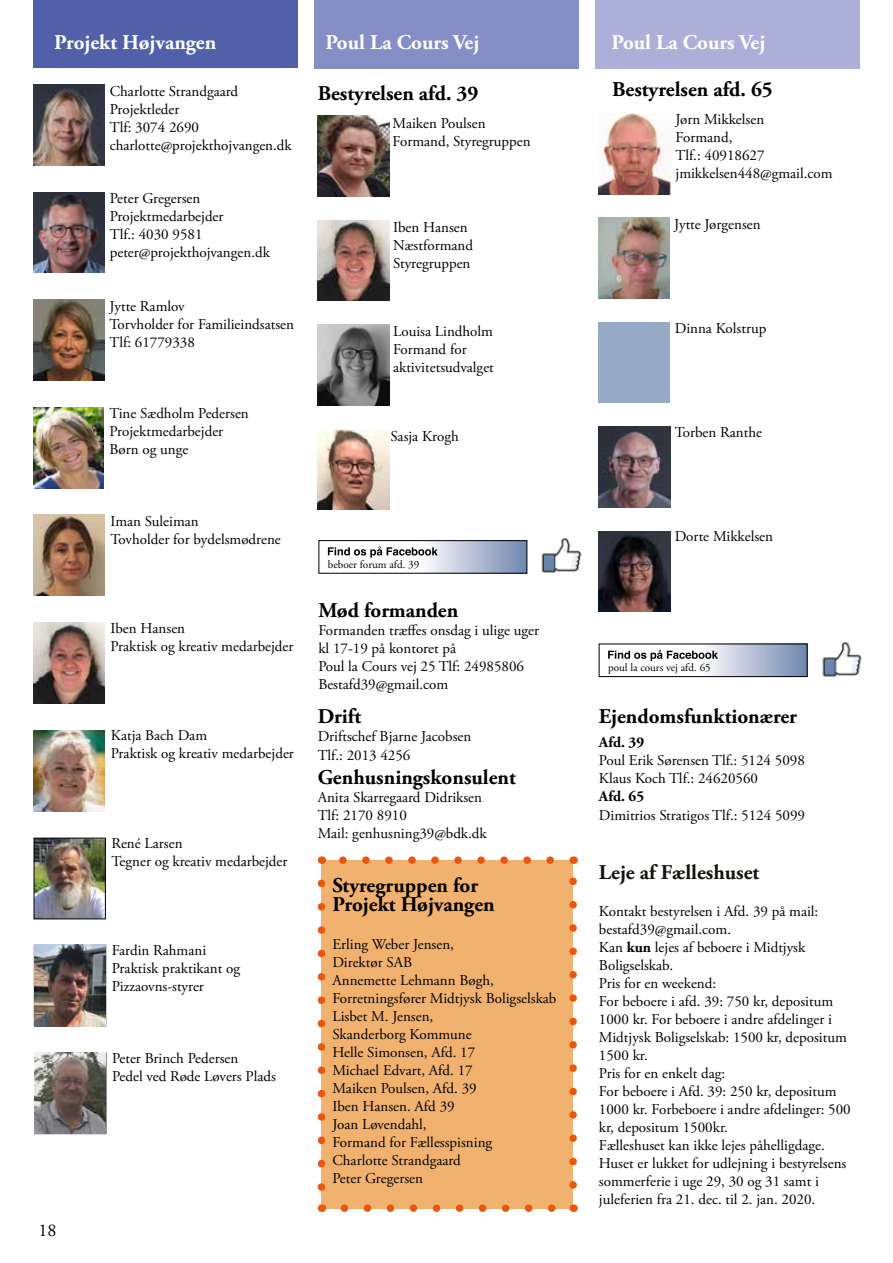
<style>
.page{position:relative;width:893px;height:1263px;background:#fff}
.page>*{position:absolute;margin:0;border:0;box-sizing:border-box;transform-origin:0 0}
.t1{font:700 21px/19.5px "Adobe Garamond Pro";color:#000}
.t2{font:700 21px "Adobe Garamond Pro";color:#fff}
.t3{font:700 21px "Adobe Garamond Pro";color:#12110c}
.t4{font:18px "Adobe Garamond Pro";color:#000}
.t5{font:15px/18px "Adobe Garamond Pro";color:#000}
.t6{font:700 15px "Adobe Garamond Pro";color:#000}
.t7{font:11.1px "Adobe Garamond Pro";color:#000}
.s1{font-weight:700}
</style>
<div class="page">
<div style="left:33px;top:0;width:265px;height:68px;background:#5260a9"></div>
<div style="left:314px;top:0;width:264px;height:68px;background:#868ec6"></div>
<div style="left:595px;top:0;width:264px;height:68px;background:#acb0d9"></div>
<img style="left:318px;top:220px;width:71px;height:81px">
<img style="left:318px;top:325px;width:71px;height:80px">
<img style="left:318px;top:116px;width:71px;height:80px">
<img style="left:598px;top:218px;width:72px;height:81px">
<div style="left:598px;top:322px;width:72px;height:80px;background:#96aac6"></div>
<img style="left:598px;top:531px;width:72px;height:81px">
<img style="left:598px;top:114px;width:73px;height:80px">
<img style="left:598px;top:426px;width:72px;height:81px">
<img style="left:33px;top:84px;width:71px;height:81px">
<img style="left:33px;top:192px;width:71px;height:81px">
<img style="left:33px;top:300px;width:71px;height:80px">
<img style="left:33px;top:407px;width:70px;height:81px">
<img style="left:318px;top:429px;width:71px;height:81px">
<img style="left:33px;top:515px;width:72px;height:81px">
<img style="left:33px;top:622px;width:72px;height:81px">
<img style="left:33px;top:730px;width:72px;height:81px">
<div style="left:321px;top:860px;width:252px;height:348px;background:#f1b270"></div>
<svg style="left:318px;top:883px;width:7px;height:308px"></svg>
<svg style="left:344px;top:1204px;width:218px;height:8px"></svg>
<svg style="left:569px;top:877px;width:8px;height:308px"></svg>
<svg style="left:339px;top:856px;width:211px;height:8px"></svg>
<img style="left:36px;top:840px;width:67px;height:77px">
<div style="left:34px;top:838px;width:71px;height:81px;border:1px solid #000"></div>
<svg style="left:327px;top:542px;width:198px;height:30px"></svg>
<svg style="left:328px;top:546px;width:110px;height:12px"></svg>
<div style="left:318px;top:540px;width:209px;height:34px;border:1px solid #000"></div>
<img style="left:541px;top:538px;width:41px;height:35px">
<svg style="left:659px;top:645px;width:147px;height:30px"></svg>
<svg style="left:608px;top:650px;width:110px;height:11px"></svg>
<div style="left:599px;top:643px;width:209px;height:34px;border:1px solid #000"></div>
<img style="left:822px;top:642px;width:40px;height:35px">
<img style="left:34px;top:945px;width:72px;height:81px">
<img style="left:34px;top:1053px;width:72px;height:81px">
<h1 class="t2" style="left:54px;top:31px;width:164px">Projekt Højvangen</h1>
<h1 class="t2" style="left:326px;top:31px;width:155px">Poul La Cours Vej</h1>
<h1 class="t2" style="left:612px;top:31px;width:155px">Poul La Cours Vej</h1>
<p class="t4" style="left:38px;top:1219px;width:19px">18</p>
<p class="t5" style="left:110px;top:83px;width:183px">Charlotte Strandgaard<br>Projektleder<br>Tlf: 3074 2690 charlotte@projekthojvangen.dk</p>
<p class="t5" style="left:110px;top:190px;width:162px">Peter Gregersen<br>Projektmedarbejder<br>Tlf.: 4030 9581 peter@projekthojvangen.dk</p>
<p class="t5" style="left:109px;top:297px;width:186px">Jytte Ramlov<br>Torvholder for Familieindsatsen<br>Tlf: 61779338</p>
<p class="t5" style="left:109px;top:405px;width:141px">Tine Sædholm Pedersen<br>Projektmedarbejder<br>Børn og unge</p>
<p class="t5" style="left:110px;top:512px;width:172px">Iman Suleiman<br>Tovholder for bydelsmødrene</p>
<p class="t5" style="left:110px;top:620px;width:185px">Iben Hansen<br>Praktisk og kreativ medarbejder</p>
<p class="t5" style="left:111px;top:727px;width:185px">Katja Bach Dam<br>Praktisk og kreativ medarbejder</p>
<p class="t5" style="left:112px;top:835px;width:177px">René Larsen<br>Tegner og kreativ medarbejder</p>
<p class="t5" style="left:112px;top:942px;width:130px">Fardin Rahmani<br>Praktisk praktikant og<br>Pizzaovns-styrer</p>
<p class="t5" style="left:112px;top:1049px;width:165px">Peter Brinch Pedersen<br>Pedel ved Røde Løvers Plads</p>
<h1 class="t1" style="left:318px;top:84px;width:162px">Bestyrelsen afd. 39</h1>
<p class="t5" style="left:393px;top:115px;width:140px">Maiken Poulsen<br>Formand, Styregruppen</p>
<p class="t5" style="left:393px;top:219px;width:81px">Iben Hansen<br>Næstformand<br>Styregruppen</p>
<p class="t5" style="left:393px;top:323px;width:102px">Louisa Lindholm<br>Formand for aktivitetsudvalget</p>
<p class="t5" style="left:390px;top:428px;width:70px">Sasja Krogh</p>
<p class="t7" style="left:328px;top:557px;width:93px">beboer forum afd. 39</p>
<h1 class="t1" style="left:318px;top:601px;width:141px">Mød formanden</h1>
<p class="t5" style="left:318px;top:622px;width:222px">Formanden træffes onsdag i ulige uger kl 17-19 på kontoret på<br>Poul la Cours vej 25 Tlf: 24985806<br>Bestafd39@gmail.com</p>
<h1 class="t1" style="left:318px;top:707px;width:45px">Drift</h1>
<p class="t5" style="left:318px;top:727px;width:155px;line-height:19.5px">Driftschef Bjarne Jacobsen<br>Tlf.: 2013 4256</p>
<h1 class="t1" style="left:318px;top:768px;width:200px">Genhusningskonsulent</h1>
<p class="t5" style="left:318px;top:789px;width:171px">Anita Skarregaard Didriksen<br>Tlf: 2170 8910<br>Mail: genhusning39@bdk.dk</p>
<h1 class="t1" style="left:332px;top:876px;width:164px">Styregruppen for<br>Projekt Højvangen</h1>
<p class="t5" style="left:332px;top:935px;width:225px">Erling Weber Jensen,<br>Direktør SAB<br>Annemette Lehmann Bøgh,<br>Forretningsfører Midtjysk Boligselskab<br>Lisbet M. Jensen,<br>Skanderborg Kommune<br>Helle Simonsen, Afd. 17<br>Michael Edvart, Afd. 17<br>Maiken Poulsen, Afd. 39<br>Iben Hansen. Afd 39<br>Joan Løvendahl,<br>Formand for Fællesspisning<br>Charlotte Strandgaard<br>Peter Gregersen</p>
<h1 class="t1" style="left:612px;top:80px;width:162px">Bestyrelsen afd. 65</h1>
<p class="t5" style="left:675px;top:111px;width:159px">Jørn Mikkelsen<br>Formand,<br>Tlf.: 40918627 jmikkelsen448@gmail.com</p>
<p class="t5" style="left:674px;top:215px;width:88px">Jytte Jørgensen</p>
<p class="t5" style="left:675px;top:320px;width:93px">Dinna Kolstrup</p>
<p class="t5" style="left:675px;top:424px;width:89px">Torben Ranthe</p>
<p class="t5" style="left:675px;top:528px;width:100px">Dorte Mikkelsen</p>
<p class="t7" style="left:608px;top:661px;width:104px">poul la cours vej afd. 65</p>
<h1 class="t1" style="left:599px;top:707px;width:200px">Ejendomsfunktionærer</h1>
<p class="t6" style="left:599px;top:733px;width:47px">Afd. 39</p>
<p class="t5" style="left:599px;top:752px;width:207px">Poul Erik Sørensen Tlf.: 5124 5098<br>Klaus Koch Tlf.: 24620560</p>
<p class="t6" style="left:599px;top:787px;width:47px">Afd. 65</p>
<p class="t5" style="left:599px;top:807px;width:208px">Dimitrios Stratigos Tlf.: 5124 5099</p>
<h1 class="t3" style="left:599px;top:860px;width:162px">Leje af Fælleshuset</h1>
<p class="t5" style="left:599px;top:903px;width:253px">Kontakt bestyrelsen i Afd. 39 på mail: bestafd39@gmail.com.<br>Kan <span class="s1">kun</span> lejes af beboere i Midtjysk<br>Boligselskab.<br>Pris for en weekend:<br>For beboere i afd. 39: 750 kr, depositum<br>1000 kr. For beboere i andre afdelinger i<br>Midtjysk Boligselskab: 1500 kr, depositum<br>1500 kr.<br>Pris for en enkelt dag:<br>For beboere i Afd. 39: 250 kr, depositum<br>1000 kr. Forbeboere i andre afdelinger: 500 kr, depositum 1500kr.<br>Fælleshuset kan ikke lejes påhelligdage.<br>Huset er lukket for udlejning i bestyrelsens sommerferie i uge 29, 30 og 31 samt i juleferien fra 21. dec. til 2. jan. 2020.</p>
</div>
